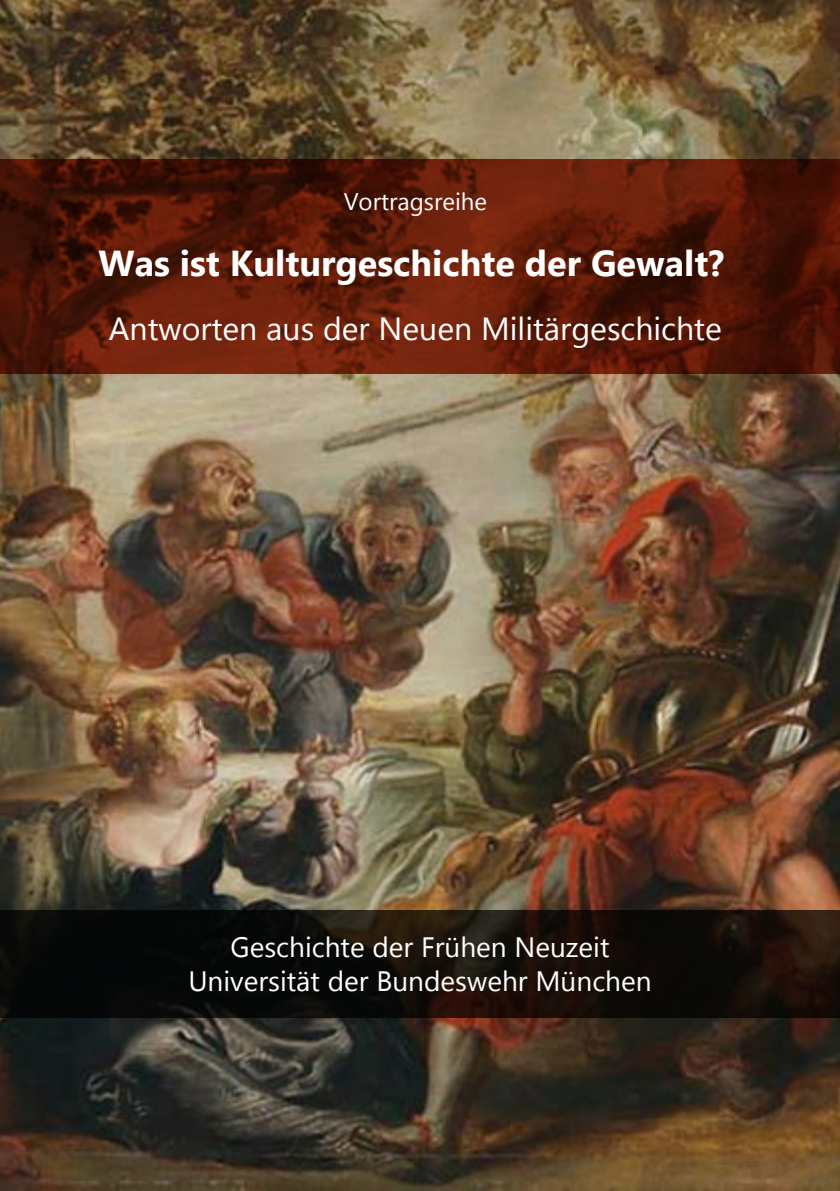
<style>
.page{position:relative;width:840px;height:1191px;background:#fff}
.page>*{position:absolute;margin:0;border:0;box-sizing:border-box;transform-origin:0 0}
.t1{font:700 36px "Gadugi";color:#fff}
.t2{font:32px "Gadugi";color:#fff}
.t3{font:28px/33.6px "Gadugi";color:#fff;text-align:center}
.t4{font:24px "Gadugi";color:#fff}
</style>
<div class="page">
<img style="left:0;top:0;width:839px;height:1191px">
<svg style="left:0;top:910px;width:839px;height:107px;background:#110d09"></svg>
<svg style="left:0;top:160px;width:839px;height:214px;background:#571908"></svg>
<p class="t4" style="left:343px;top:186px;width:145px">Vortragsreihe</p>
<p class="t1" style="left:98px;top:242px;width:627px">Was ist Kulturgeschichte der Gewalt?</p>
<p class="t2" style="left:109px;top:309px;width:614px">Antworten aus der Neuen Militärgeschichte</p>
<p class="t3" style="left:188px;top:930px;width:464px">Geschichte der Frühen Neuzeit<br>Universität der Bundeswehr München</p>
</div>
